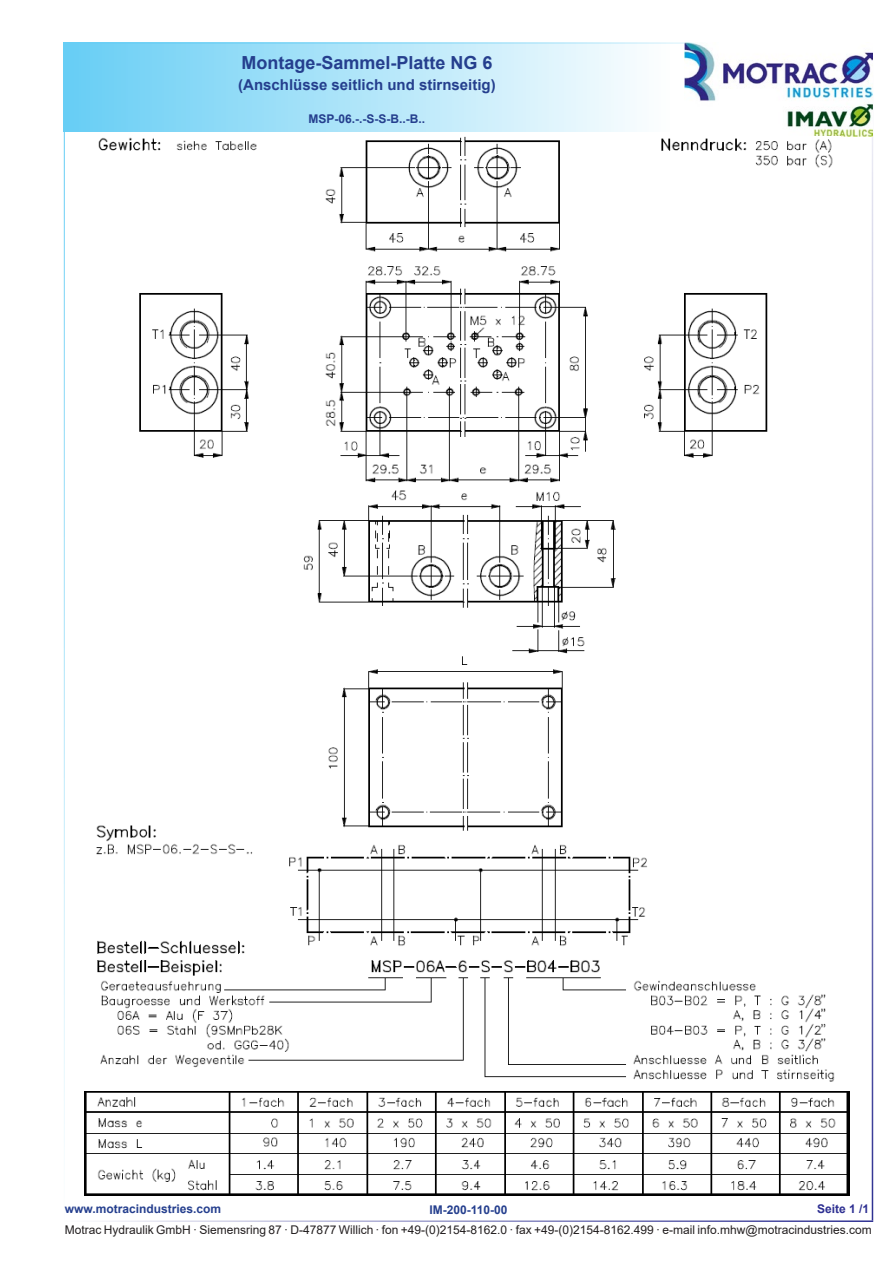
<style>
.page{position:relative;width:893px;height:1263px;background:#fff}
.page>*{position:absolute;margin:0;border:0;box-sizing:border-box;transform-origin:0 0}
.t1{font:700 18px "Arial";color:#253f8e}
.t2{font:700 15px "Arial";color:#253f8e}
.t3{font:12px "Arial";color:#231f20}
.t4{font:700 12px "Arial";color:#253f8e}
.t5{font:700 12px "Arial";color:#2e3092}
</style>
<div class="page">
<div style="left:64px;top:43px;width:606px;height:89px;background:linear-gradient(to right,#66cef5,#fdfefe)"></div>
<hr style="left:64px;top:43px;width:808px;height:1px;background:#67cef5">
<hr style="left:64px;top:1220px;width:809px;height:2px;background:#2e3092">
<hr style="left:64px;top:43px;width:1px;height:1177px;background:#67cef5">
<hr style="left:872px;top:43px;width:1px;height:1177px;background:#2e3092">
<img style="left:685px;top:43px;width:187px;height:93px">
<img style="left:96px;top:136px;width:746px;height:946px">
<img style="left:84px;top:1092px;width:766px;height:104px">
<h1 class="t1" style="left:241px;top:56px;width:253px">Montage-Sammel-Platte NG 6</h1>
<p class="t2" style="left:238px;top:80px;width:259px">(Anschlüsse seitlich und stirnseitig)</p>
<p class="t4" style="left:309px;top:114px;width:118px">MSP-06.-.-S-S-B..-B..</p>
<p class="t4" style="left:65px;top:1204px;width:158px">www.motracindustries.com</p>
<p class="t5" style="left:817px;top:1204px;width:54px">Seite 1 /1</p>
<p class="t3" style="left:65px;top:1225px;width:808px">Motrac Hydraulik GmbH · Siemensring 87 · D-47877 Willich · fon +49-(0)2154-8162.0 · fax +49-(0)2154-8162.499 · e-mail info.mhw@motracindustries.com</p>
<p class="t4" style="left:429px;top:1206px;width:80px">IM-200-110-00</p>
</div>
